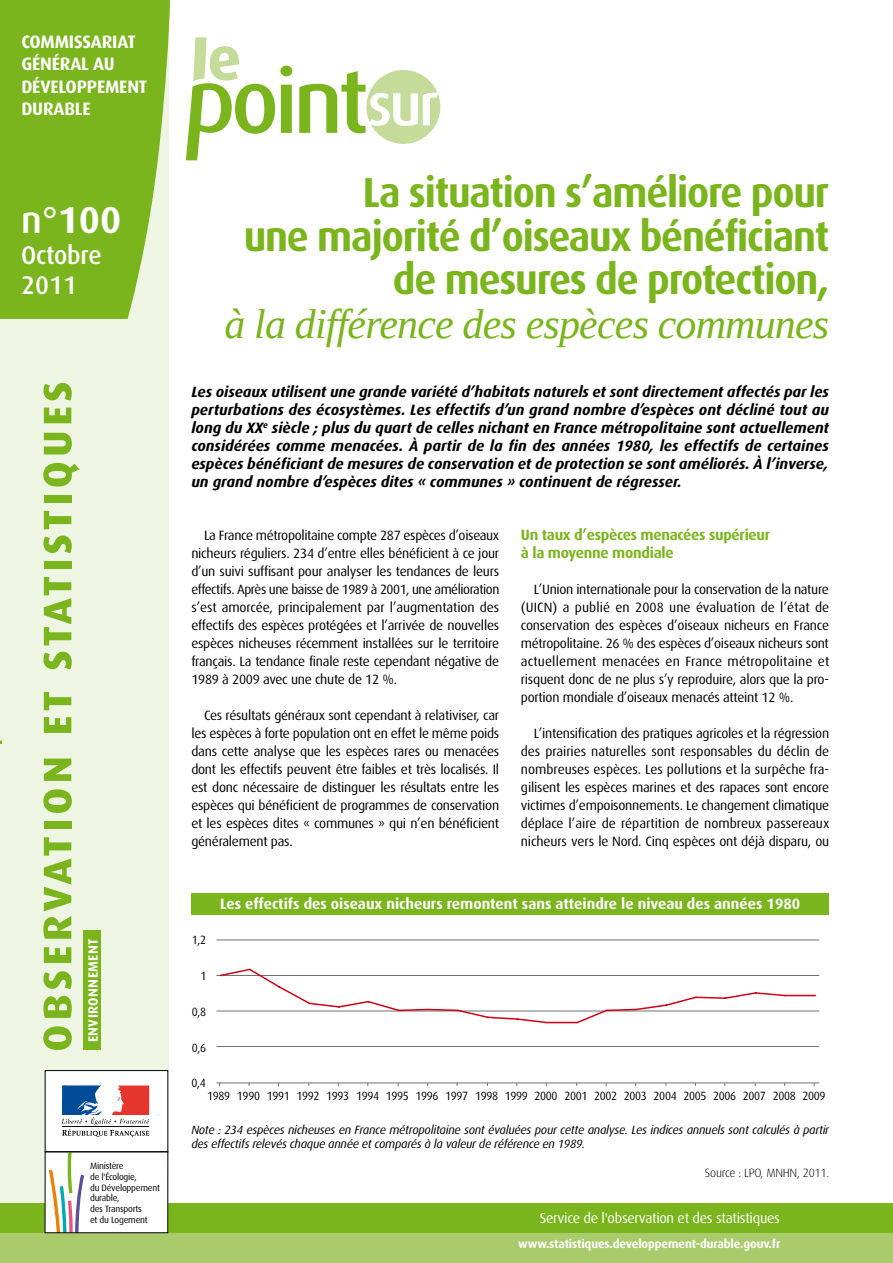
<style>
.page{position:relative;width:893px;height:1263px;background:#fff}
.page>*{position:absolute;margin:0;border:0;box-sizing:border-box;transform-origin:0 0}
.t1{font:700 59.55px "Dax OT";color:#c4db99}
.t2{font:700 51px "Dax OT";letter-spacing:.05em;color:#7ab51d}
.t3{font:700 42px/43.5px "Dax OT";letter-spacing:-.03em;color:#7ab51d;text-align:right;scale:.95 1}
.t4{font:italic 42px "Liberation Serif";letter-spacing:-.02em;color:#7ab51d}
.t5{font:700 37.5px "Dax OT";color:#fff}
.t6{font:500 25.5px/30.6px "Dax";letter-spacing:-.01em;color:#fff}
.t7{font:700 18px/22.5px "Dax OT";letter-spacing:-.01em;color:#fff}
.t8{font:italic 700 15px/18px "Dax OT";color:#000;text-align:justify}
.t9{font:700 15px "Dax OT";color:#fff}
.t10{font:700 15px/18px "Dax OT";letter-spacing:-.02em;color:#7ab51d}
.t11{font:14.25px "Dax";letter-spacing:-.02em;color:#fff}
.t12{font:13.5px/18px "Dax OT";letter-spacing:-.02em;color:#000;text-align:justify}
.t13{font:700 13.5px "Dax OT";color:#fff}
.t14{font:italic 12px/14.4px "Dax OT";letter-spacing:-.02em;color:#000}
.t15{font:12px "Dax OT";letter-spacing:-.03em;color:#000;scale:.95 1}
.t16{font:700 12px "Dax";letter-spacing:-.01em;color:#fff}
.t17{font:300 12px "Dax";letter-spacing:-.02em;color:#000}
.t18{font:9.15px/10.6px "Dax OT";letter-spacing:-.025em;color:#000}
.s1{font-family:"Dax";font-weight:500}
</style>
<div class="page">
<div style="left:0;top:0;width:169px;height:1263px;background:#eef5e2"></div>
<div style="left:0;top:1233px;width:893px;height:30px;background:#a9cb6b"></div>
<div style="left:0;top:1203px;width:893px;height:30px;background:#7ab51d"></div>
<svg style="left:0;top:0;width:170px;height:319px;background:#84ba2e"></svg>
<div style="left:366px;top:70px;width:74px;height:74px;background:#c4db99;border-radius:50%"></div>
<svg style="left:299px;top:71px;width:139px;height:62px"></svg>
<svg style="left:186px;top:37px;width:106px;height:123px"></svg>
<div style="left:84px;top:931px;width:17px;height:119px;background:#7ab51d"></div>
<div style="left:45px;top:1152px;width:123px;height:80px;background:#fff"></div>
<div style="left:45px;top:1070px;width:123px;height:82px;background:#fff"></div>
<div style="left:45px;top:1070px;width:123px;height:82px;border:1px solid #000"></div>
<svg style="left:62px;top:1085px;width:87px;height:52px"></svg>
<svg style="left:49px;top:1153px;width:35px;height:78px"></svg>
<div style="left:45px;top:1151px;width:123px;height:82px;border:1px solid #000"></div>
<div style="left:191px;top:893px;width:638px;height:21px;background:#7ab51d"></div>
<hr style="left:216px;top:1083px;width:603px;height:1px;background:#707172">
<hr style="left:216px;top:1046px;width:603px;height:1px;background:#707172">
<hr style="left:216px;top:1011px;width:603px;height:1px;background:#707172">
<hr style="left:216px;top:975px;width:603px;height:1px;background:#707172">
<hr style="left:216px;top:940px;width:603px;height:1px;background:#707172">
<svg style="left:218px;top:968px;width:599px;height:56px"></svg>
<h3 class="t7" style="left:21px;top:30px;width:22px">Comm</h3>
<h3 class="t7" style="left:21px;top:30px;width:116px;text-indent:48px">issariat général au développ</h3>
<h3 class="t7" style="left:97px;top:75px;width:52px">ement</h3>
<h3 class="t7" style="left:21px;top:98px;width:71px">durable</h3>
<h3 class="t5" style="left:21px;top:199px;width:101px"><span class="s1">n°</span>100</h3>
<h3 class="t6" style="left:21px;top:240px;width:82px">Octobre<br>2011</h3>
<h2 class="t2" style="left:25px;top:1052px;width:673px;rotate:-90deg">observation et statistiques</h2>
<p class="t13" style="left:85px;top:1042px;width:104px;rotate:-90deg">ENVIRONNEMENT</p>
<p class="t18" style="left:90px;top:1161px;width:71px">Ministère<br>de l'Écologie,<br>du Développement durable,<br>des Transports<br>et du Logement</p>
<h1 class="t1" style="left:208px;top:25px;width:34px">e</h1>
<h3 class="t3" style="left:244px;top:171px;width:618px">La situation s’améliore pour<br>une majorité d’oiseaux bénéficiant de mesures de protection,</h3>
<h3 class="t4" style="left:224px;top:297px;width:606px">à la différence des espèces communes</h3>
<p class="t8" style="left:191px;top:383px;width:639px">Les oiseaux utilisent une grande variété d’habitats naturels et sont directement affectés par les perturbations des écosystèmes. Les effectifs d’un grand nombre d’espèces ont décliné tout au long du XX<sup>e</sup> siècle ; plus du quart de celles nichant en France métropolitaine sont actuellement considérées comme menacées. À partir de la fin des années 1980, les effectifs de certaines espèces bénéficiant de mesures de conservation et de protection se sont améliorés. À l’inverse, un grand nombre d’espèces dites « communes » continuent de régresser.</p>
<p class="t12" style="left:191px;top:526px;width:310px;text-indent:13px">La France métropolitaine compte 287 espèces d’oiseaux nicheurs réguliers. 234 d’entre elles bénéficient à ce jour d’un suivi suffisant pour analyser les tendances de leurs effectifs. Après une baisse de 1989 à 2001, une amélioration s’est amorcée, principalement par l’augmentation des effectifs des espèces protégées et l’arrivée de nouvelles espèces nicheuses récemment installées sur le territoire français. La tendance finale reste cependant négative de 1989 à 2009 avec une chute de 12 %.</p>
<p class="t12" style="left:191px;top:706px;width:310px;text-indent:13px">Ces résultats généraux sont cependant à relativiser, car les espèces à forte population ont en effet le même poids dans cette analyse que les espèces rares ou menacées dont les effectifs peuvent être faibles et très localisés. Il est donc nécessaire de distinguer les résultats entre les espèces qui bénéficient de programmes de conservation et les espèces dites « communes » qui n’en bénéficient généralement pas.</p>
<p class="t10" style="left:521px;top:526px;width:251px">Un taux d’espèces menacées supérieur à la moyenne mondiale</p>
<p class="t12" style="left:521px;top:580px;width:310px;text-indent:13px">L’Union internationale pour la conservation de la nature (UICN) a publié en 2008 une évaluation de l’état de conservation des espèces d’oiseaux nicheurs en France métropolitaine. 26 % des espèces d’oiseaux nicheurs sont actuellement menacées en France métropolitaine et risquent donc de ne plus s’y reproduire, alors que la pro&shy;portion mondiale d’oiseaux menacés atteint 12 %.</p>
<p class="t12" style="left:521px;top:724px;width:310px;text-indent:13px">L’intensification des pratiques agricoles et la régression des prairies naturelles sont responsables du déclin de nombreuses espèces. Les pollutions et la surpêche fra&shy;gilisent les espèces marines et des rapaces sont encore victimes d’empoisonnements. Le changement climatique déplace l’aire de répartition de nombreux passereaux nicheurs vers le Nord. Cinq espèces ont déjà disparu, ou</p>
<p class="t15" style="left:192px;top:933px;width:17px">1,2</p>
<p class="t15" style="left:201px;top:969px;width:8px">1</p>
<p class="t15" style="left:192px;top:1005px;width:17px">0,8</p>
<p class="t15" style="left:192px;top:1041px;width:17px">0,6</p>
<p class="t15" style="left:191px;top:1076px;width:17px">0,4</p>
<p class="t9" style="left:220px;top:896px;width:582px">Les effectifs des oiseaux nicheurs remontent sans atteindre le niveau des années 1980</p>
<p class="t15" style="left:207px;top:1089px;width:652px">1989 1990 1991 1992 1993 1994 1995 1996 1997 1998 1999 2000 2001 2002 2003 2004 2005 2006 2007 2008 2009</p>
<p class="t14" style="left:191px;top:1123px;width:639px">Note : 234 espèces nicheuses en France métropolitaine sont évaluées pour cette analyse. Les indices annuels sont calculés à partir des effectifs relevés chaque année et comparés à la valeur de référence en 1989.</p>
<p class="t17" style="left:705px;top:1166px;width:126px">Source : LPO, MNHN, 2011.</p>
<p class="t11" style="left:540px;top:1210px;width:242px">Service de l'observation et des statistiques</p>
<p class="t16" style="left:518px;top:1237px;width:264px">www.statistiques.developpement-durable.gouv.fr</p>
</div>
